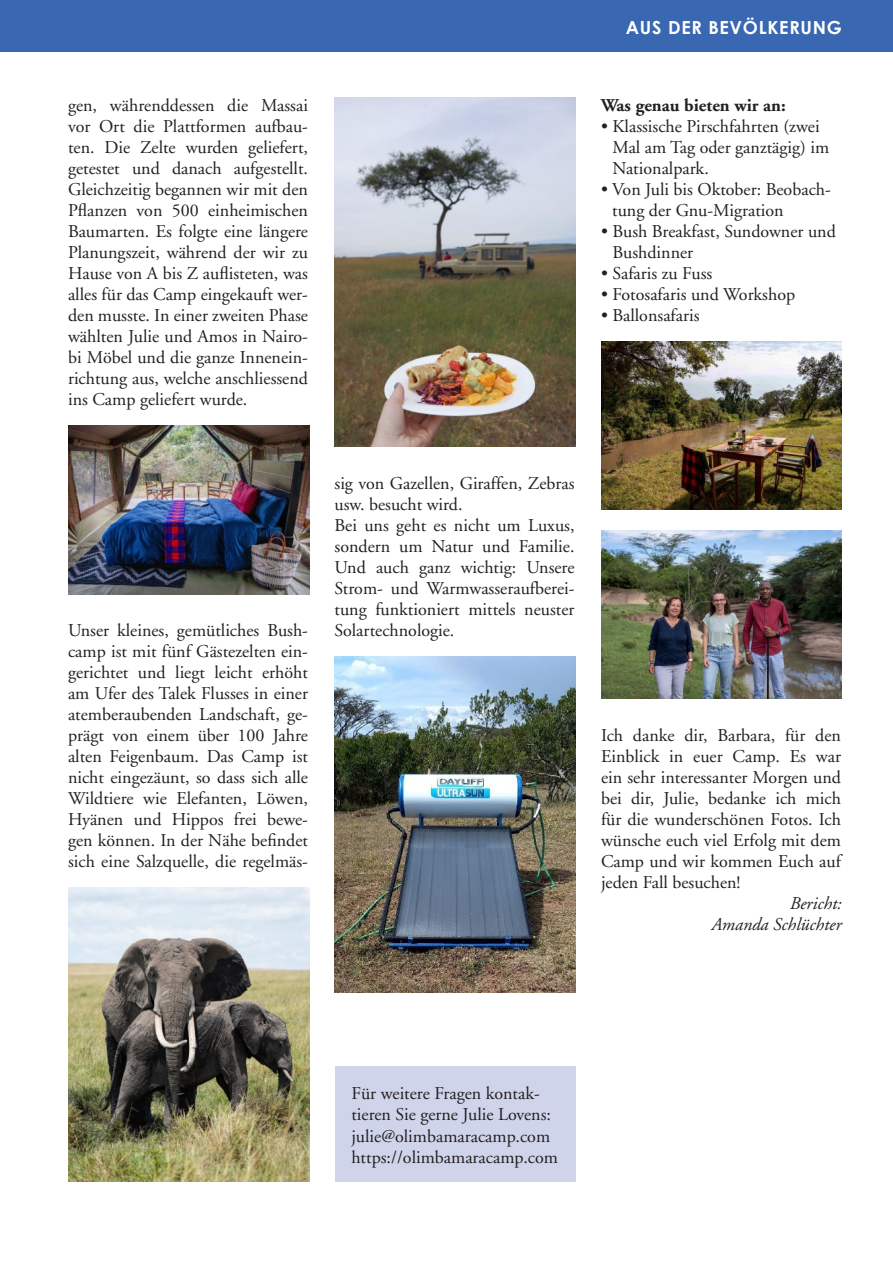
<style>
.page{position:relative;width:893px;height:1263px;background:#fff}
.page>*{position:absolute;margin:0;border:0;box-sizing:border-box;transform-origin:0 0}
.t1{font:18px/21px "Adobe Garamond";color:#231f20}
.t2{font:italic 18px/21px "Adobe Garamond";color:#231f20;text-align:right}
.t3{font:700 18px "Adobe Garamond";color:#231f20}
.t4{font:700 18px "Century Gothic";letter-spacing:.04em;color:#fff}
</style>
<div class="page">
<div style="left:0;top:0;width:893px;height:51px;background:#3967b2"></div>
<img style="left:68px;top:426px;width:241px;height:168px">
<img style="left:68px;top:888px;width:241px;height:294px">
<img style="left:334px;top:98px;width:241px;height:348px">
<img style="left:334px;top:656px;width:241px;height:337px">
<img style="left:601px;top:341px;width:241px;height:168px">
<img style="left:601px;top:531px;width:241px;height:168px">
<div style="left:334px;top:1066px;width:241px;height:116px;background:#d0d4eb"></div>
<p class="t1" style="left:68px;top:95px;width:242px;text-align:justify">gen, währenddessen die Massai vor Ort die Plattformen aufbau&shy;ten. Die Zelte wurden geliefert, getestet und danach aufgestellt.<br>Gleichzeitig begannen wir mit den Pflanzen von 500 einheimischen Baumarten. Es folgte eine längere Planungszeit, während der wir zu Hause von A bis Z auflisteten, was alles für das Camp eingekauft wer&shy;den musste. In einer zweiten Phase wählten Julie und Amos in Nairo&shy;bi Möbel und die ganze Innenein&shy;richtung aus, welche anschliessend ins Camp geliefert wurde.</p>
<p class="t1" style="left:68px;top:620px;width:242px;text-align:justify">Unser kleines, gemütliches Bush&shy;camp ist mit fünf Gästezelten ein&shy;gerichtet und liegt leicht erhöht am Ufer des Talek Flusses in einer atemberaubenden Landschaft, ge&shy;prägt von einem über 100 Jahre alten Feigenbaum. Das Camp ist nicht eingezäunt, so dass sich alle Wildtiere wie Elefanten, Löwen, Hyänen und Hippos frei bewe&shy;gen können. In der Nähe befindet sich eine Salzquelle, die regelmäs-</p>
<p class="t4" style="left:626px;top:16px;width:217px">AUS DER BEVÖLKERUNG</p>
<p class="t3" style="left:601px;top:95px;width:186px">Was genau bieten wir an:</p>
<p class="t1" style="left:612px;top:116px;width:218px;text-indent:-11px">• Klassische Pirschfahrten (zwei<br>Mal am Tag oder ganztägig) im<br>Nationalpark.</p>
<p class="t1" style="left:612px;top:179px;width:220px;text-indent:-11px">• Von Juli bis Oktober: Beobach&shy;tung der Gnu-Migration</p>
<p class="t1" style="left:612px;top:221px;width:225px;text-indent:-11px">• Bush Breakfast, Sundowner und<br>Bushdinner</p>
<p class="t1" style="left:601px;top:263px;width:113px">• Safaris zu Fuss</p>
<p class="t1" style="left:601px;top:284px;width:196px">• Fotosafaris und Workshop</p>
<p class="t1" style="left:601px;top:305px;width:100px">• Ballonsafaris</p>
<p class="t1" style="left:334px;top:473px;width:242px">sig von Gazellen, Giraffen, Zebras usw. besucht wird.<br>Bei uns geht es nicht um Luxus, sondern um Natur und Familie.<br>Und auch ganz wichtig: Unsere<br>Strom- und Warmwasseraufberei&shy;tung funktioniert mittels neuster<br>Solartechnologie.</p>
<p class="t1" style="left:601px;top:725px;width:242px;text-align:justify">Ich danke dir, Barbara, für den Einblick in euer Camp. Es war ein sehr interessanter Morgen und bei dir, Julie, bedanke ich mich für die wunderschönen Fotos. Ich wünsche euch viel Erfolg mit dem Camp und wir kommen Euch auf jeden Fall besuchen!</p>
<p class="t2" style="left:711px;top:893px;width:132px">Bericht:<br>Amanda Schlüchter</p>
<p class="t1" style="left:351px;top:1084px;width:208px">Für weitere Fragen kontak&shy;tieren Sie gerne Julie Lovens: julie@olimbamaracamp.com https://olimbamaracamp.com</p>
</div>
